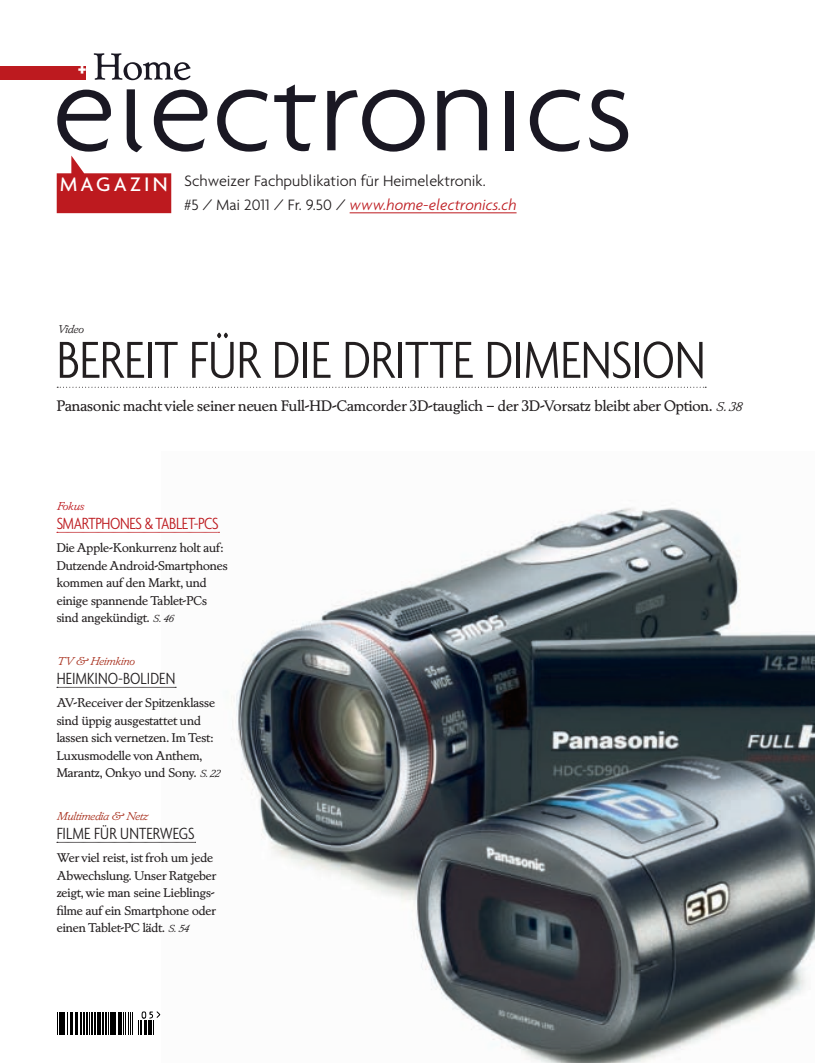
<style>
.page{position:relative;width:815px;height:1063px;background:#fff}
.page>*{position:absolute;margin:0;border:0;box-sizing:border-box;transform-origin:0 0}
.t1{font:300 condensed 56.25px "Agenda";letter-spacing:-.01em;color:#231f20}
.t2{font:700 condensed 23.12px "Agenda";color:#fff}
.t3{font:500 21.25px "Agenda";letter-spacing:.15em;color:#fff}
.t4{font:300 condensed 17.5px "Agenda";color:#231f20}
.t5{font:300 condensed 17.5px "Agenda";letter-spacing:-.02em;color:#bd1a1f}
.t6{font:300 16.25px/23.8px "Agenda";color:#231f20}
.t7{font:15px "Lynton BQ";color:#231f20}
.t8{font:12.5px/17.5px "Lynton BQ";color:#231f20}
.t9{font:italic 300 11.25px "Lynton BQ";color:#a93321}
.t10{font:italic 300 11.25px "Lynton BQ";color:#bd1a1f}
.t11{font:italic 300 11.25px "Lynton BQ";color:#231f20}
.s1{font-style:italic;color:#bd1a1f}
.s2{font-weight:300;font-style:italic;font-size:12.5px}
.s3{font-weight:300;font-style:italic;font-size:10px}
</style>
<div class="page">
<img style="left:161px;top:508px;width:654px;height:555px">
<svg style="left:94px;top:53px;width:97px;height:27px"></svg>
<svg style="left:217px;top:90px;width:51px;height:62px"></svg>
<svg style="left:274px;top:84px;width:42px;height:67px"></svg>
<svg style="left:327px;top:90px;width:98px;height:62px"></svg>
<svg style="left:437px;top:90px;width:50px;height:60px"></svg>
<div style="left:506px;top:91px;width:8px;height:59px;background:#1a1823"></div>
<svg style="left:530px;top:90px;width:50px;height:62px"></svg>
<svg style="left:589px;top:90px;width:39px;height:62px"></svg>
<div style="left:0;top:66px;width:86px;height:14px;background:#bd1a1f"></div>
<svg style="left:57px;top:89px;width:150px;height:124px"></svg>
<svg style="left:57px;top:532px;width:162px;height:1px"></svg>
<svg style="left:57px;top:687px;width:119px;height:1px"></svg>
<svg style="left:57px;top:842px;width:139px;height:1px"></svg>
<hr style="left:350px;top:213px;width:167px;height:1px;background:#bd1a1f">
<svg style="left:57px;top:1011px;width:104px;height:24px"></svg>
<svg style="left:57px;top:387px;width:649px;height:1px"></svg>
<h2 class="t2" style="left:78px;top:55px;width:10px">+</h2>
<h3 class="t3" style="left:60px;top:171px;width:109px">MAGAZIN</h3>
<h3 class="t6" style="left:185px;top:169px;width:333px">Schweizer Fachpublikation für Heimelektronik.<br>#5 / Mai 2011 / Fr. 9.50 / <span class="s1">www.home-electronics.ch</span></h3>
<p class="t11" style="left:57px;top:323px;width:28px">Video</p>
<h1 class="t1" style="left:57px;top:328px;width:650px">BEREIT FÜR DIE DRITTE DIMENSION</h1>
<p class="t7" style="left:57px;top:397px;width:686px">Panasonic macht viele seiner neuen Full-HD-Camcorder 3D-tauglich – der 3D-Vorsatz bleibt aber Option. <span class="s2">S. 38</span></p>
<p class="t10" style="left:57px;top:500px;width:29px">Fokus</p>
<h3 class="t5" style="left:57px;top:514px;width:163px">SMARTPHONES &amp; TABLET-PCS</h3>
<p class="t8" style="left:57px;top:539px;width:173px">Die Apple-Konkurrenz holt auf:<br>Dutzende Android-Smartphones kommen auf den Markt, und einige spannende Tablet-PCs sind angekündigt. <span class="s3">S. 46</span></p>
<p class="t9" style="left:57px;top:655px;width:79px">TV &amp; Heimkino</p>
<h3 class="t4" style="left:57px;top:669px;width:120px">HEIMKINO-BOLIDEN</h3>
<p class="t8" style="left:57px;top:694px;width:165px">AV-Receiver der Spitzenklasse sind üppig ausgestattet und lassen sich vernetzen. Im Test:<br>Luxusmodelle von Anthem,<br>Marantz, Onkyo und Sony. <span class="s3">S. 22</span></p>
<p class="t9" style="left:57px;top:810px;width:92px">Multimedia &amp; Netz</p>
<h3 class="t4" style="left:57px;top:824px;width:140px">FILME FÜR UNTERWEGS</h3>
<p class="t8" style="left:57px;top:849px;width:161px">Wer viel reist, ist froh um jede<br>Abwechslung. Unser Ratgeber zeigt, wie man seine Lieblings&shy;filme auf ein Smartphone oder einen Tablet-PC lädt. <span class="s3">S. 54</span></p>
</div>
